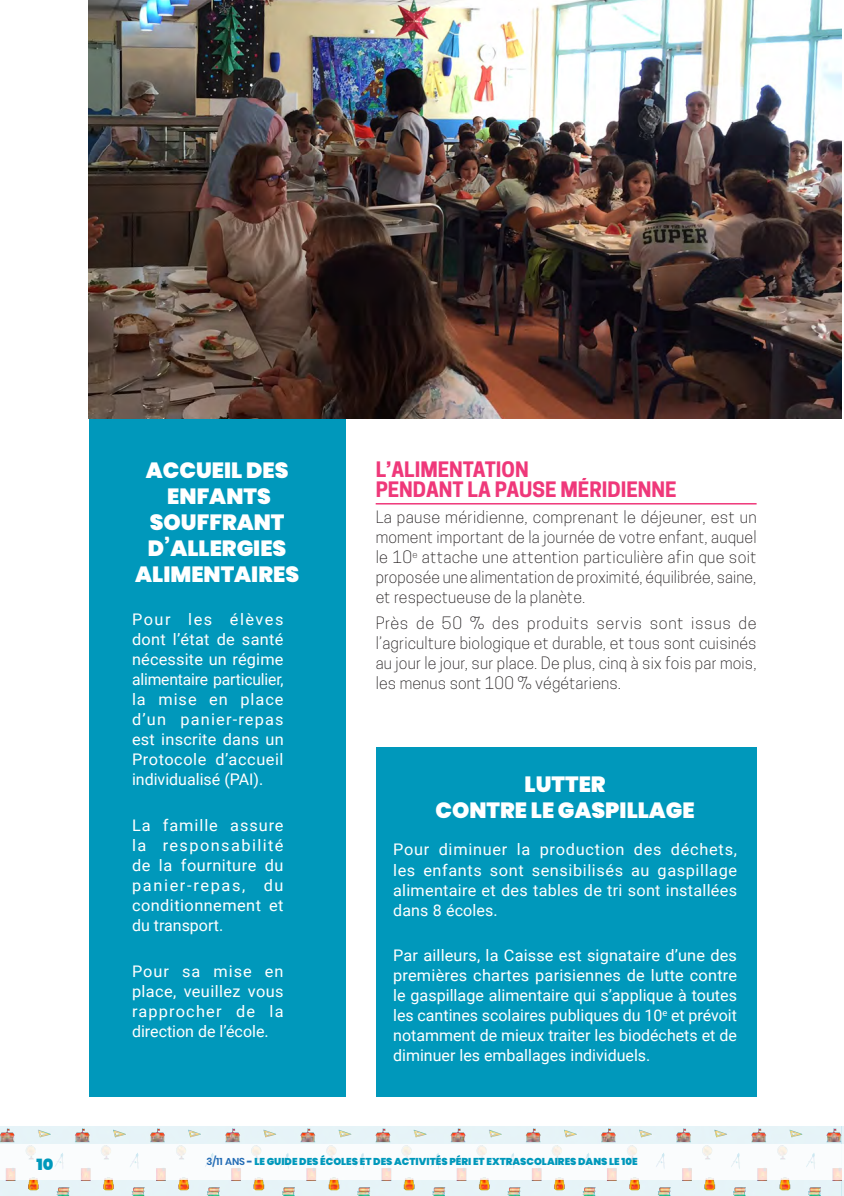
<style>
.page{position:relative;width:844px;height:1196px;background:#fff}
.page>*{position:absolute;margin:0;border:0;box-sizing:border-box;transform-origin:0 0}
.t1{font:900 22px/26px "Poppins";color:#fff;text-align:center}
.t2{font:700 20px/20px "Cooper Hewitt";color:#ef387a}
.t3{font:16px/20px "Roboto";letter-spacing:.015em;color:#fff;text-align:justify}
.t4{font:300 16px/20px "Cooper Hewitt";letter-spacing:.01em;color:#231f20;text-align:justify}
.t5{font:900 16px "Poppins";color:#0098bb}
.t6{font:900 10px "Poppins";color:#0098bb}
.s1{font-weight:600;color:#226bb5}
.s2{color:#226bb5}
</style>
<div class="page">
<img style="left:0;top:1126px;width:844px;height:69px">
<div style="left:89px;top:418px;width:256px;height:678px;background:#0098bb"></div>
<div style="left:376px;top:747px;width:380px;height:349px;background:#0098bb"></div>
<hr style="left:376px;top:503px;width:380px;height:1px;background:#ef387a">
<img style="left:89px;top:0;width:752px;height:418px">
<hr style="left:841px;top:1143px;width:3px;height:36px;background:#fff">
<div style="left:0;top:1143px;width:841px;height:36px;background:#fff"></div>
<svg style="left:0;top:1192px;width:4px;height:4px"></svg>
<svg style="left:840px;top:1192px;width:4px;height:4px"></svg>
<p class="t5" style="left:36px;top:1154px;width:18px">10</p>
<h1 class="t1" style="left:135px;top:457px;width:165px">ACCUEIL DES<br>ENFANTS<br>SOUFFRANT<br>D’ALLERGIES<br>ALIMENTAIRES</h1>
<p class="t3" style="left:132px;top:609px;width:153px">Pour les élèves dont l’état de santé nécessite un régime alimentaire particulier, la mise en place d’un panier-repas est inscrite dans un Protocole d’accueil individualisé (PAI).</p>
<p class="t3" style="left:132px;top:814px;width:153px">La famille assure la responsabilité de la fourniture du panier-repas, du conditionnement et du transport.</p>
<p class="t3" style="left:132px;top:960px;width:153px">Pour sa mise en place, veuillez vous rapprocher de la direction de l’école.</p>
<p class="t2" style="left:376px;top:460px;width:302px">L’ALIMENTATION<br>PENDANT LA PAUSE MÉRIDIENNE</p>
<p class="t4" style="left:376px;top:507px;width:382px">La pause méridienne, comprenant le déjeuner, est un moment important de la journée de votre enfant, auquel le 10<sup>e</sup> attache une attention particulière afin que soit proposée une alimentation de proximité, équilibrée, saine, et respectueuse de la planète.</p>
<p class="t4" style="left:376px;top:612px;width:382px">Près de 50 % des produits servis sont issus de l’agriculture biologique et durable, et tous sont cuisinés au jour le jour, sur place. De plus, cinq à six fois par mois, les menus sont 100 % végétariens.</p>
<h1 class="t1" style="left:435px;top:771px;width:261px">LUTTER<br>CONTRE LE GASPILLAGE</h1>
<p class="t3" style="left:393px;top:839px;width:345px">Pour diminuer la production des déchets, les enfants sont sensibilisés au gaspillage alimentaire et des tables de tri sont installées dans 8 écoles.</p>
<p class="t3" style="left:393px;top:944px;width:345px">Par ailleurs, la Caisse est signataire d’une des premières chartes parisiennes de lutte contre le gaspillage alimentaire qui s’applique à toutes les cantines scolaires publiques du 10<sup>e</sup> et prévoit notamment de mieux traiter les biodéchets et de diminuer les emballages individuels.</p>
<p class="t6" style="left:206px;top:1155px;width:433px"><span class="s1">3/11 ANS</span> <span class="s2">-</span> LE GUIDE DES ÉCOLES ET DES ACTIVITÉS PÉRI ET EXTRASCOLAIRES DANS LE 10E</p>
</div>
